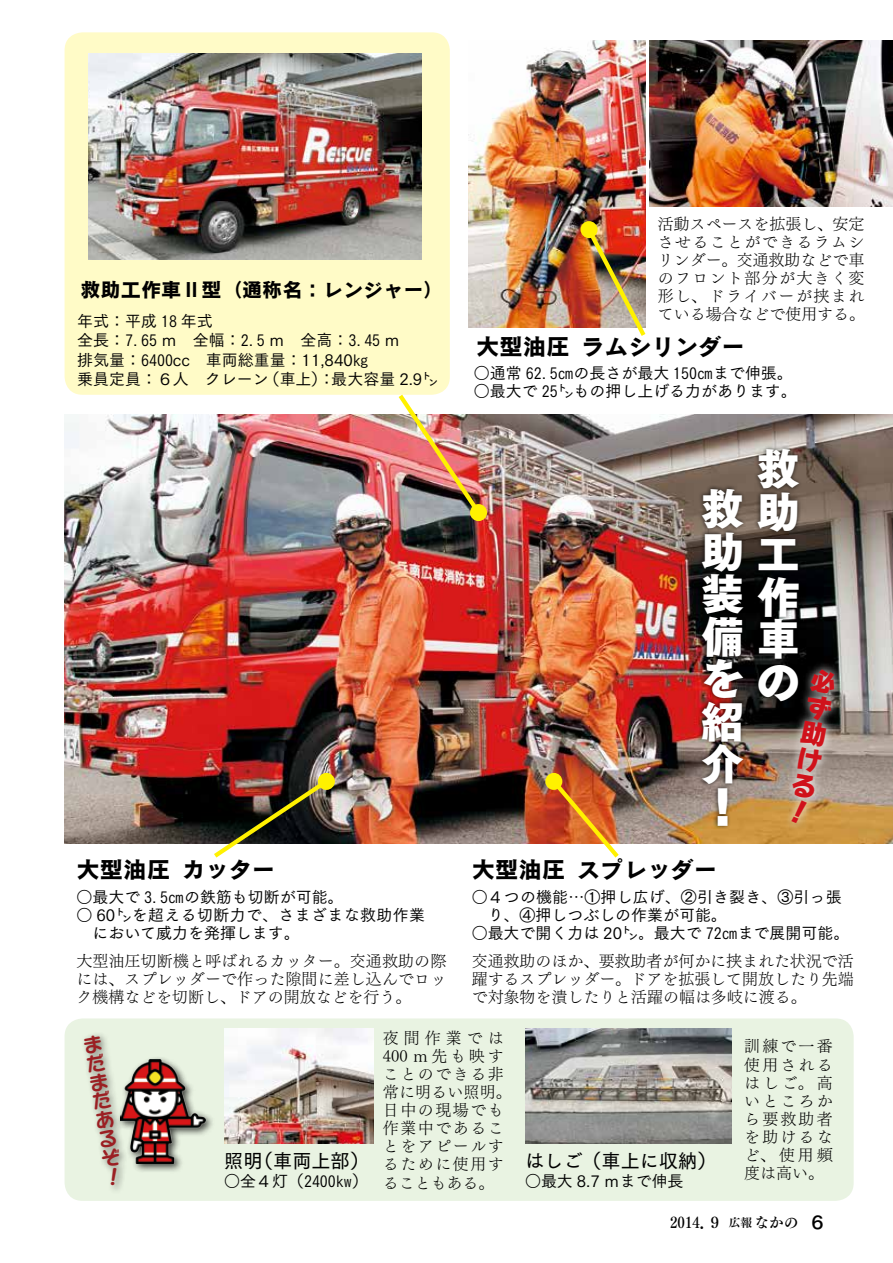
<style>
.page{position:relative;width:893px;height:1263px;background:#fff}
.page>*{position:absolute;margin:0;border:0;box-sizing:border-box;transform-origin:0 0}
.t1{font:42.45px/42.3px "Tsuku Go Pro U";color:#fff;text-align:right}
.t2{font:26.55px/26.5px "Rodin Wanpaku Pro EB";color:#d0121b;text-align:justify}
.t3{font:23.4px "Cezanne Pro B";color:#000}
.t4{font:20.25px "Cezanne Pro B";color:#000}
.t5{font:19.2px "Tsuku Go Pro D";color:#000}
.t6{font:19.2px/19.2px "Seurat Capie Pro B";color:#9b1f23;text-align:justify}
.t7{font:18px "Tsuku Go Pro B";color:#000}
.t8{font:15.9px/18px "Tsuku Min Pro L";letter-spacing:.01em;color:#000;text-align:justify}
.t9{font:15.9px/19.2px "Tsuku Go Pro M";color:#000}
.t10{font:15.9px/18px "Tsuku Min Pro L";letter-spacing:.095em;color:#000}
.t11{font:15.9px/18px "Tsuku Go Pro M";letter-spacing:.025em;color:#000}
.t12{font:14.85px "Tsuku Min Pro B";color:#000}
.s1{font-size:11.7px}
</style>
<div class="page">
<img style="left:468px;top:41px;width:177px;height:286px">
<img style="left:650px;top:41px;width:243px;height:165px">
<img style="left:65px;top:414px;width:828px;height:429px">
<div style="left:65px;top:1018px;width:789px;height:183px;background:#e9f3e2;border-radius:18px"></div>
<div style="left:65px;top:32px;width:385px;height:363px;background:#fffbc7;border-radius:18px"></div>
<svg style="left:783px;top:661px;width:60px;height:171px;background:#958675"></svg>
<div style="left:753px;top:445px;width:50px;height:260px;background:#000;opacity:.75"></div>
<div style="left:697px;top:485px;width:50px;height:345px;background:#000;opacity:.75"></div>
<img style="left:209px;top:775px;width:123px;height:83px">
<div style="left:318px;top:773px;width:17px;height:17px;background:#fff100;border-radius:50%"></div>
<img style="left:548px;top:775px;width:75px;height:83px">
<div style="left:545px;top:773px;width:17px;height:17px;background:#fff100;border-radius:50%"></div>
<div style="left:81px;top:1031px;width:48px;height:164px;background:#000;opacity:.5"></div>
<div style="left:117px;top:1056px;width:98px;height:117px;background:#000;opacity:.75"></div>
<img style="left:120px;top:1060px;width:85px;height:103px">
<img style="left:394px;top:390px;width:90px;height:128px">
<div style="left:470px;top:504px;width:17px;height:17px;background:#fff100;border-radius:50%"></div>
<img style="left:583px;top:224px;width:63px;height:112px">
<div style="left:580px;top:221px;width:17px;height:17px;background:#fff100;border-radius:50%"></div>
<img style="left:224px;top:1029px;width:149px;height:115px">
<img style="left:525px;top:1029px;width:206px;height:115px">
<img style="left:89px;top:53px;width:333px;height:207px">
<svg style="left:791px;top:799px;width:16px;height:25px"></svg>
<svg style="left:108px;top:1167px;width:11px;height:18px"></svg>
<p class="t4" style="left:80px;top:277px;width:365px">救助工作車Ⅱ型（通称名：レンジャー(</p>
<p class="t9" style="left:77px;top:310px;width:324px">年式：平成１８年式<br>全長：７．65 ｍ　全幅：２．５ｍ　全高：３．４５ｍ排気量：6400cc　車両総重量：11,840㎏</p>
<p class="t9" style="left:264px;top:367px;width:72px">（車上：）</p>
<p class="t9" style="left:331px;top:367px;width:109px">最大容量 2.9㌧</p>
<p class="t9" style="left:77px;top:367px;width:193px">乗員定員：６人　クレーン</p>
<h3 class="t3" style="left:476px;top:332px;width:95px">大型油圧</h3>
<p class="t8" style="left:658px;top:213px;width:209px">活動スペースを拡張し、安定させることができるラムシリンダー。交通救助などで車のフロント部分が大きく変形し、ドライバーが挟まれている場合などで使用する。</p>
<h3 class="t3" style="left:581px;top:332px;width:165px">ラムシリンダー</h3>
<p class="t9" style="left:474px;top:362px;width:216px">○通常６２．５㎝の長さが最大１５０</p>
<p class="t9" style="left:697px;top:362px;width:97px">㎝まで伸張。</p>
<p class="t9" style="left:474px;top:380px;width:324px">○最大で２５㌧もの押し上げる力があります。</p>
<h1 class="t1" style="left:701px;top:449px;width:99px">救<br>助<br>工<br>作<br>車<br>をの</h1>
<h1 class="t1" style="left:701px;top:489px;width:44px;text-align:justify">救助装備</h1>
<h2 class="t2" style="left:813px;top:664px;width:16px;rotate:11deg">必ず助ける</h2>
<h1 class="t1" style="left:701px;top:702px;width:44px;text-align:left">紹介</h1>
<h1 class="t1" style="left:701px;top:787px;width:28px">!</h1>
<h3 class="t3" style="left:577px;top:854px;width:142px">スプレッダー</h3>
<h3 class="t3" style="left:76px;top:854px;width:95px">大型油圧</h3>
<p class="t9" style="left:76px;top:886px;width:269px">○最大で３．５㎝の鉄筋も切断が可能。</p>
<p class="t11" style="left:76px;top:904px;width:350px">○ 60㌧を超える切断力で、さまざまな救助作業　において威力を発揮します。</p>
<p class="t8" style="left:76px;top:950px;width:371px">大型油圧切断機と呼ばれるカッター。交通救助の際には、スプレッダーで作った隙間に差し込んでロック機構などを切断し、ドアの開放などを行う。</p>
<p class="t6" style="left:82px;top:1035px;width:11px;rotate:-9deg">まだまだあるぞ</p>
<h3 class="t3" style="left:472px;top:854px;width:95px">大型油圧</h3>
<p class="t9" style="left:472px;top:886px;width:371px">○４つの機能…①押し広げ、②引き裂き、③引っ張</p>
<p class="t9" style="left:472px;top:904px;width:257px">　り、④押しつぶしの作業が可能。</p>
<p class="t9" style="left:722px;top:922px;width:129px">㎝まで展開可能。</p>
<h3 class="t3" style="left:182px;top:854px;width:95px">カッター</h3>
<p class="t9" style="left:472px;top:922px;width:176px">○最大で開く力は 20㌧。</p>
<p class="t8" style="left:472px;top:950px;width:384px">交通救助のほか、要救助者が何かに挟まれた状況で活躍するスプレッダー。ドアを拡張して開放したり先端で対象物を潰したりと活躍の幅は多岐に渡る。</p>
<p class="t9" style="left:654px;top:922px;width:60px">最大で 72</p>
<p class="t10" style="left:383px;top:1027px;width:130px">夜間作業では<br>400ｍ先も映すことのできる非常に明るい照明。日中の現場でも作業中であることをアピールするために使用することもある。</p>
<p class="t8" style="left:744px;top:1035px;width:90px">訓練で一番使用されるはしご。高いところから要救助者を助けるなど、使用頻</p>
<p class="t5" style="left:525px;top:1144px;width:193px">はしご（車上に収納(</p>
<p class="t5" style="left:254px;top:1144px;width:116px">（車両上部(</p>
<p class="t5" style="left:224px;top:1144px;width:40px">照明</p>
<p class="t9" style="left:224px;top:1170px;width:145px">○全４灯（2400kw(</p>
<p class="t8" style="left:744px;top:1162px;width:81px">度は高い。</p>
<p class="t9" style="left:525px;top:1170px;width:160px">○最大 8.7 ｍまで伸長</p>
<p class="t12" style="left:670px;top:1211px;width:130px">２０１４．９<span class="s1">広報</span>なかの</p>
<p class="t7" style="left:808px;top:1207px;width:20px">６</p>
</div>
